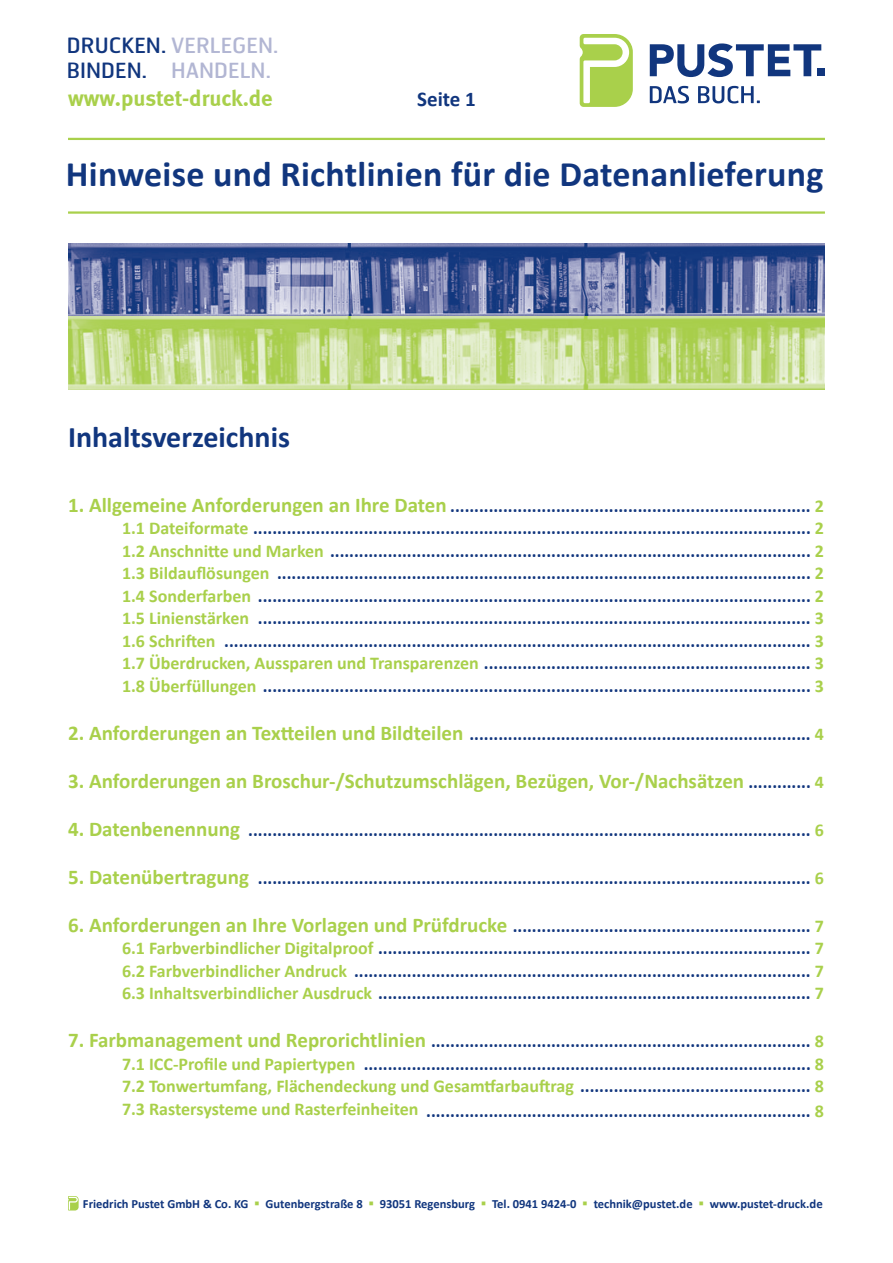
<style>
.page{position:relative;width:893px;height:1263px;background:#fff}
.page>*{position:absolute;margin:0;border:0;box-sizing:border-box;transform-origin:0 0}
.t1{font:700 36px "Calibri";letter-spacing:.01em;color:#11367e}
.Überschrift_groß{font:700 30px "Calibri";color:#11367e}
.t2{font:22.5px "Meta Bold LF";color:#a9d04b}
.Inhalt_groß{font:700 21px "Calibri";color:#a9d04b}
.t3{font:21px/25.2px "Hermes";color:#11367e}
.t4{font:21px "Hermes";color:#b2b6d3}
.t5{font:700 21px "Calibri";color:#11367e}
.Inhalt_klein{font:700 18px "Calibri";color:#11367e}
.Inhalt_groß-2{font:700 18px "Calibri";color:#11367e}
.Inhalt_klein-2{font:700 18px "Calibri";color:#a9d04b}
.t6{font:700 12.6px "Calibri";color:#11367e}
.s1{color:#b2b6d3}
.s2{color:#a9d04b}
.s3{color:#11367e}
.s4{font-size:12.75px}
</style>
<div class="page">
<svg style="left:650px;top:86px;width:39px;height:17px"></svg>
<svg style="left:698px;top:86px;width:62px;height:17px"></svg>
<svg style="left:580px;top:34px;width:53px;height:73px"></svg>
<svg style="left:650px;top:43px;width:171px;height:34px"></svg>
<div style="left:817px;top:68px;width:7px;height:8px;background:#11367e"></div>
<svg style="left:68px;top:1196px;width:11px;height:14px"></svg>
<hr style="left:68px;top:138px;width:757px;height:2px;background:#a9d04b">
<hr style="left:68px;top:211px;width:757px;height:3px;background:#a9d04b">
<img style="left:68px;top:243px;width:756px;height:146px">
<p class="t3" style="left:67px;top:32px;width:213px">DRUCKEN. <span class="s1">VERLEGEN.<br></span>BINDEN.</p>
<p class="t4" style="left:171px;top:57px;width:101px">HANDELN.</p>
<p class="t2" style="left:68px;top:85px;width:206px">www.pustet-druck.de</p>
<p class="t5" style="left:417px;top:85px;width:60px">Seite 1</p>
<h1 class="t1" style="left:66px;top:151px;width:759px">Hinweise und Richtlinien für die Datenanlieferung</h1>
<p class="Überschrift_groß" style="left:68px;top:418px;width:223px">Inhaltsverzeichnis</p>
<p class="Inhalt_groß" style="left:68px;top:491px;width:380px">1. Allgemeine Anforderungen an Ihre Daten</p>
<p class="Inhalt_groß-2" style="left:450px;top:494px;width:375px">........................................................................... <span class="s2">2</span></p>
<p class="Inhalt_klein" style="left:122px;top:517px;width:703px"><span class="s2">1.1 Dateiformate</span> .................................................................................................................... <span class="s2">2</span></p>
<p class="Inhalt_klein" style="left:122px;top:539px;width:703px"><span class="s2">1.2 Anschnitte und Marken</span> .................................................................................................... <span class="s2">2</span></p>
<p class="Inhalt_klein" style="left:122px;top:562px;width:703px"><span class="s2">1.3 Bildauflösungen</span> ............................................................................................................... <span class="s2">2</span></p>
<p class="Inhalt_klein" style="left:122px;top:584px;width:703px"><span class="s2">1.4 Sonderfarben</span> ................................................................................................................... <span class="s2">2</span></p>
<p class="Inhalt_klein" style="left:258px;top:607px;width:568px">................................................................................................................... <span class="s2">3</span></p>
<p class="Inhalt_klein" style="left:224px;top:629px;width:601px">.......................................................................................................................... <span class="s2">3</span></p>
<p class="Inhalt_klein" style="left:122px;top:652px;width:703px"><span class="s2">1.7 Überdrucken, Aussparen und Transparenzen</span> .................................................................... <span class="s2">3</span></p>
<p class="Inhalt_klein" style="left:122px;top:674px;width:703px"><span class="s2">1.8 Überfüllungen</span> .................................................................................................................. <span class="s2">3</span></p>
<p class="Inhalt_groß-2" style="left:469px;top:722px;width:356px">....................................................................... <span class="s2">4</span></p>
<p class="Inhalt_groß-2" style="left:748px;top:770px;width:77px">............. <span class="s2">4</span></p>
<p class="Inhalt_groß-2" style="left:248px;top:818px;width:577px">..................................................................................................................... <span class="s2">6</span></p>
<p class="Inhalt_groß-2" style="left:258px;top:866px;width:568px">................................................................................................................... <span class="s2">6</span></p>
<p class="Inhalt_groß-2" style="left:513px;top:914px;width:313px">.............................................................. <span class="s2">7</span></p>
<p class="Inhalt_klein" style="left:122px;top:937px;width:703px"><span class="s2">6.1 Farbverbindlicher Digitalproof</span> .......................................................................................... <span class="s2">7</span></p>
<p class="Inhalt_klein" style="left:122px;top:959px;width:703px"><span class="s2">6.2 Farbverbindlicher Andruck</span> ............................................................................................... <span class="s2">7</span></p>
<p class="Inhalt_klein" style="left:122px;top:982px;width:703px"><span class="s2">6.3 Inhaltsverbindlicher Ausdruck</span> .......................................................................................... <span class="s2">7</span></p>
<p class="Inhalt_groß-2" style="left:431px;top:1030px;width:394px">............................................................................... <span class="s2">8</span></p>
<p class="Inhalt_klein" style="left:364px;top:1052px;width:462px">............................................................................................. <span class="s2">8</span></p>
<p class="Inhalt_klein-2" style="left:122px;top:1075px;width:703px">7.2 Tonwertumfang, Flächendeckung und Gesamtfarbauftrag <span class="s3">................................................</span> 8</p>
<p class="Inhalt_klein" style="left:426px;top:1100px;width:399px">................................................................................ <span class="s2">8</span></p>
<p class="Inhalt_klein-2" style="left:122px;top:607px;width:129px">1.5 Linienstärken</p>
<p class="Inhalt_klein-2" style="left:122px;top:629px;width:95px">1.6 Schriften</p>
<p class="Inhalt_groß" style="left:68px;top:719px;width:397px">2. Anforderungen an Textteilen und Bildteilen</p>
<p class="Inhalt_groß" style="left:68px;top:767px;width:678px">3. Anforderungen an Broschur-/Schutzumschlägen, Bezügen, Vor-/Nachsätzen</p>
<p class="Inhalt_groß" style="left:68px;top:815px;width:174px">4. Datenbenennung</p>
<p class="Inhalt_groß" style="left:68px;top:863px;width:182px">5. Datenübertragung</p>
<p class="Inhalt_groß" style="left:68px;top:911px;width:441px">6. Anforderungen an Ihre Vorlagen und Prüfdrucke</p>
<p class="Inhalt_groß" style="left:68px;top:1027px;width:360px">7. Farbmanagement und Reprorichtlinien</p>
<p class="Inhalt_klein-2" style="left:122px;top:1052px;width:235px">7.1 ICC-Profile und Papiertypen</p>
<p class="Inhalt_klein-2" style="left:122px;top:1097px;width:298px">7.3 Rastersysteme und Rasterfeinheiten</p>
<p class="t6" style="left:83px;top:1195px;width:741px">Friedrich Pustet GmbH &amp; Co. KG <span class="s2">▪</span> Gutenbergstraße 8 <span class="s2">▪</span> 93051 Regensburg <span class="s2">▪</span> Tel. 0941 9424-0 <span class="s2">▪</span> technik@pustet.de <span class="s2">▪</span> www.pustet-druck.<span class="s4">de</span></p>
</div>
